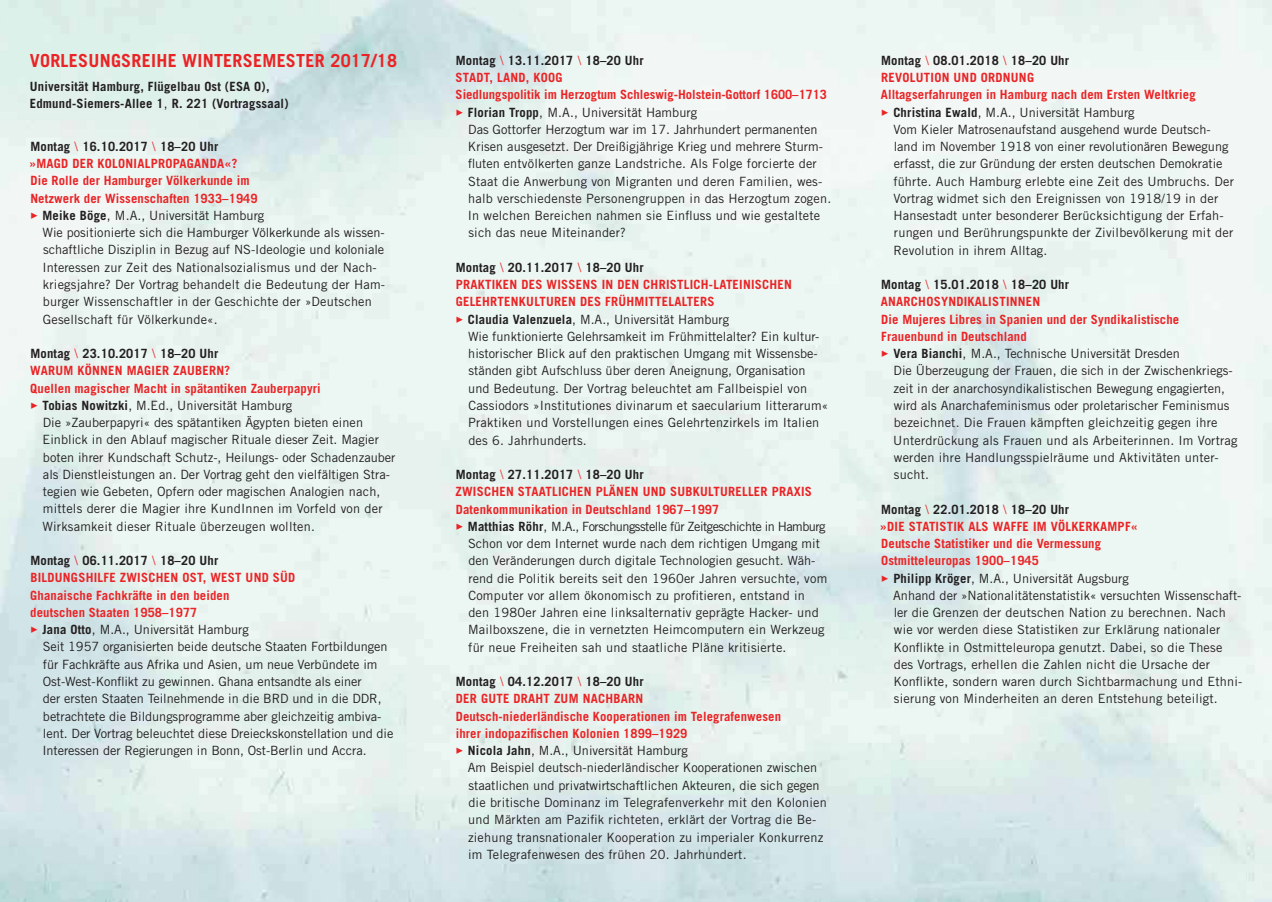
<style>
.page{position:relative;width:1272px;height:902px;background:#fff}
.page>*{position:absolute;margin:0;border:0;box-sizing:border-box;transform-origin:0 0}
.t1{font:700 18px "Trade Gothic LT Std";letter-spacing:.015em;color:#ea2426}
.t2{font:12.75px/17.2px "Trade Gothic LT Std";color:#231f20}
.t3{font:700 12.75px/17.2px "Trade Gothic LT Std";letter-spacing:.01em;color:#ea2426}
.t4{font:700 12.75px/17.2px "Trade Gothic LT Std";letter-spacing:.015em;color:#231f20}
.s1{font-weight:400}
.s2{color:#231f20}
.s3{color:#ea2426}
.s4{font-weight:700}
</style>
<div class="page">
<h1 class="t1" style="left:30px;top:54px;width:369px">VORLESUNGSREIHE WINTERSEMESTER 2017/18</h1>
<p class="t4" style="left:30px;top:80px;width:260px">Universität Hamburg, Flügelbau Ost (ESA O),<br>Edmund-Siemers-Allee 1<span class="s1">,</span> R. 221 (Vortragssaal)</p>
<p class="t3" style="left:29px;top:139px;width:230px"><span class="s2">Montag</span> <span class="s1">\</span> <span class="s2">16.10.2017</span> <span class="s1">\</span> <span class="s2">18–20 Uhr </span>»MAGD DER KOLONIALPROPAGANDA«?<br>Die Rolle der Hamburger Völkerkunde im Netzwerk der Wissenschaften 1933–1949</p>
<p class="t2" style="left:42px;top:208px;width:344px;text-indent:-12px"><span class="s3">✓</span> <span class="s4">Meike Böge</span>, M.A., Universität Hamburg<br>Wie positionierte sich die Hamburger Völkerkunde als wissen&shy;schaftliche Disziplin in Bezug auf NS-Ideologie und koloniale Interessen zur Zeit des Nationalsozialismus und der Nach&shy;kriegsjahre? Der Vortrag behandelt die Bedeutung der Ham&shy;burger Wissenschaftler in der Geschichte der »Deutschen Gesellschaft für Völkerkunde«.</p>
<p class="t3" style="left:30px;top:346px;width:292px"><span class="s2">Montag</span> <span class="s1">\</span> <span class="s2">23.10.2017</span> <span class="s1">\</span> <span class="s2">18–20 Uhr<br></span>WARUM KÖNNEN MAGIER ZAUBERN?<br>Quellen magischer Macht in spätantiken Zauberpapyri</p>
<p class="t2" style="left:43px;top:398px;width:354px;text-indent:-12px"><span class="s3">✓</span> <span class="s4">Tobias Nowitzki</span>, M.Ed., Universität Hamburg<br>Die »Zauberpapyri« des spätantiken Ägypten bieten einen Einblick in den Ablauf magischer Rituale dieser Zeit. Magier boten ihrer Kundschaft Schutz-, Heilungs- oder Schadenzauber als Dienstleistungen an. Der Vortrag geht den vielfältigen Stra&shy;tegien wie Gebeten, Opfern oder magischen Analogien nach, mittels derer die Magier ihre KundInnen im Vorfeld von der Wirksamkeit dieser Rituale überzeugen wollten.</p>
<p class="t3" style="left:30px;top:553px;width:266px"><span class="s2">Montag</span> <span class="s1">\</span> <span class="s2">06.11.2017</span> <span class="s1">\</span> <span class="s2">18–20 Uhr </span>BILDUNGSHILFE ZWISCHEN OST, WEST UND SÜD Ghanaische Fachkräfte in den beiden<br>deutschen Staaten 1958–1977</p>
<p class="t2" style="left:42px;top:622px;width:352px;text-indent:-12px"><span class="s3">✓</span> <span class="s4">Jana Otto</span>, M.A., Universität Hamburg<br>Seit 1957 organisierten beide deutsche Staaten Fortbildungen für Fachkräfte aus Afrika und Asien, um neue Verbündete im Ost-West-Konflikt zu gewinnen. Ghana entsandte als einer<br>der ersten Staaten Teilnehmende in die BRD und in die DDR, betrachtete die Bildungsprogramme aber gleichzeitig ambiva&shy;lent. Der Vortrag beleuchtet diese Dreieckskonstellation und die Interessen der Regierungen in Bonn, Ost-Berlin und Accra.</p>
<p class="t3" style="left:455px;top:53px;width:373px"><span class="s2">Montag</span> <span class="s1">\</span> <span class="s2">13.11.2017</span> <span class="s1">\</span> <span class="s2">18–20 Uhr<br></span>STADT, LAND, KOOG<br>Siedlungspolitik im Herzogtum Schleswig-Holstein-Gottorf 1600–1713</p>
<p class="t2" style="left:468px;top:105px;width:365px;text-indent:-12px"><span class="s3">✓</span> <span class="s4">Florian Tropp</span>, M.A., Universität Hamburg<br>Das Gottorfer Herzogtum war im 17. Jahrhundert permanenten Krisen ausgesetzt. Der Dreißigjährige Krieg und mehrere Sturm&shy;fluten entvölkerten ganze Landstriche. Als Folge forcierte der Staat die Anwerbung von Migranten und deren Familien, wes&shy;halb verschiedenste Personengruppen in das Herzogtum zogen.<br>In welchen Bereichen nahmen sie Einfluss und wie gestaltete sich das neue Miteinander?</p>
<p class="t3" style="left:455px;top:260px;width:338px"><span class="s2">Montag</span> <span class="s1">\</span> <span class="s2">20.11.2017</span> <span class="s1">\</span> <span class="s2">18–20 Uhr<br></span>PRAKTIKEN DES WISSENS IN DEN CHRISTLICH-LATEINISCHEN<br>GELEHRTENKULTUREN DES FRÜHMITTELALTERS</p>
<p class="t2" style="left:468px;top:312px;width:362px;text-indent:-12px"><span class="s3">✓</span> <span class="s4">Claudia Valenzuela</span>, M.A., Universität Hamburg<br>Wie funktionierte Gelehrsamkeit im Frühmittelalter? Ein kultur&shy;historischer Blick auf den praktischen Umgang mit Wissensbe&shy;ständen gibt Aufschluss über deren Aneignung, Organisation und Bedeutung. Der Vortrag beleuchtet am Fallbeispiel von Cassiodors »Institutiones divinarum et saecularium litterarum« Praktiken und Vorstellungen eines Gelehrtenzirkels im Italien des 6. Jahrhunderts.</p>
<p class="t3" style="left:455px;top:467px;width:358px"><span class="s2">Montag</span> <span class="s1">\</span> <span class="s2">27.11.2017</span> <span class="s1">\</span> <span class="s2">18–20 Uhr<br></span>ZWISCHEN STAATLICHEN PLÄNEN UND SUBKULTURELLER PRAXIS<br>Datenkommunikation in Deutschland 1967–1997</p>
<p class="t2" style="left:468px;top:519px;width:361px;text-indent:-13px"><span class="s3">✓</span> <span class="s4">Matthias Röhr</span>, M.A., Forschungsstelle für Zeitgeschichte in Hamburg Schon vor dem Internet wurde nach dem richtigen Umgang mit den Veränderungen durch digitale Technologien gesucht. Wäh&shy;rend die Politik bereits seit den 1960er Jahren versuchte, vom Computer vor allem ökonomisch zu profitieren, entstand in den 1980er Jahren eine linksalternativ geprägte Hacker- und Mailboxszene, die in vernetzten Heimcomputern ein Werkzeug für neue Freiheiten sah und staatliche Pläne kritisierte.</p>
<p class="t3" style="left:455px;top:674px;width:327px"><span class="s2">Montag</span> <span class="s1">\</span> <span class="s2">04.12.2017</span> <span class="s1">\</span> <span class="s2">18–20 Uhr<br></span>DER GUTE DRAHT ZUM NACHBARN<br>Deutsch-niederländische Kooperationen im Telegrafenwesen ihrer indopazifischen Kolonien 1899–1929</p>
<p class="t2" style="left:467px;top:743px;width:360px;text-indent:-12px"><span class="s3">✓</span> <span class="s4">Nicola Jahn</span>, M.A., Universität Hamburg<br>Am Beispiel deutsch-niederländischer Kooperationen zwischen staatlichen und privatwirtschaftlichen Akteuren, die sich gegen die britische Dominanz im Telegrafenverkehr mit den Kolonien und Märkten am Pazifik richteten, erklärt der Vortrag die Be&shy;ziehung transnationaler Kooperation zu imperialer Konkurrenz im Telegrafenwesen des frühen 20. Jahrhundert.</p>
<p class="t3" style="left:880px;top:53px;width:316px"><span class="s2">Montag</span> <span class="s1">\</span> <span class="s2">08.01.2018</span> <span class="s1">\</span> <span class="s2">18–20 Uhr<br></span>REVOLUTION UND ORDNUNG<br>Alltagserfahrungen in Hamburg nach dem Ersten Weltkrieg</p>
<p class="t2" style="left:893px;top:105px;width:342px;text-indent:-12px"><span class="s3">✓</span> <span class="s4">Christina Ewald</span>, M.A., Universität Hamburg<br>Vom Kieler Matrosenaufstand ausgehend wurde Deutsch&shy;land im November 1918 von einer revolutionären Bewegung erfasst, die zur Gründung der ersten deutschen Demokratie führte. Auch Hamburg erlebte eine Zeit des Umbruchs. Der Vortrag widmet sich den Ereignissen von 1918/19 in der Hansestadt unter besonderer Berücksichtigung der Erfah&shy;rungen und Berührungspunkte der Zivilbevölkerung mit der Revolution in ihrem Alltag.</p>
<p class="t3" style="left:880px;top:277px;width:300px"><span class="s2">Montag</span> <span class="s1">\</span> <span class="s2">15.01.2018</span> <span class="s1">\</span> <span class="s2">18–20 Uhr </span>ANARCHOSYNDIKALISTINNEN<br>Die Mujeres Libres in Spanien und der Syndikalistische Frauenbund in Deutschland</p>
<p class="t2" style="left:893px;top:346px;width:346px;text-indent:-12px"><span class="s3">✓</span> <span class="s4">Vera Bianchi</span>, M.A., Technische Universität Dresden<br>Die Überzeugung der Frauen, die sich in der Zwischenkriegs&shy;zeit in der anarchosyndikalistischen Bewegung engagierten, wird als Anarchafeminismus oder proletarischer Feminismus bezeichnet. Die Frauen kämpften gleichzeitig gegen ihre Unterdrückung als Frauen und als Arbeiterinnen. Im Vortrag werden ihre Handlungsspielräume und Aktivitäten unter&shy;sucht.</p>
<p class="t3" style="left:879px;top:502px;width:259px"><span class="s2">Montag</span> <span class="s1">\</span> <span class="s2">22.01.2018</span> <span class="s1">\</span> <span class="s2">18–20 Uhr<br></span>»DIE STATISTIK ALS WAFFE IM VÖLKERKAMPF« Deutsche Statistiker und die Vermessung Ostmitteleuropas 1900–1945</p>
<p class="t2" style="left:893px;top:571px;width:351px;text-indent:-12px"><span class="s3">✓</span> <span class="s4">Philipp Kröger</span>, M.A., Universität Augsburg<br>Anhand der »Nationalitätenstatistik« versuchten Wissenschaft&shy;ler die Grenzen der deutschen Nation zu berechnen. Nach wie vor werden diese Statistiken zur Erklärung nationaler Konflikte in Ostmitteleuropa genutzt. Dabei, so die These des Vortrags, erhellen die Zahlen nicht die Ursache der Konflikte, sondern waren durch Sichtbarmachung und Ethni&shy;sierung von Minderheiten an deren Entstehung beteiligt.</p>
</div>
